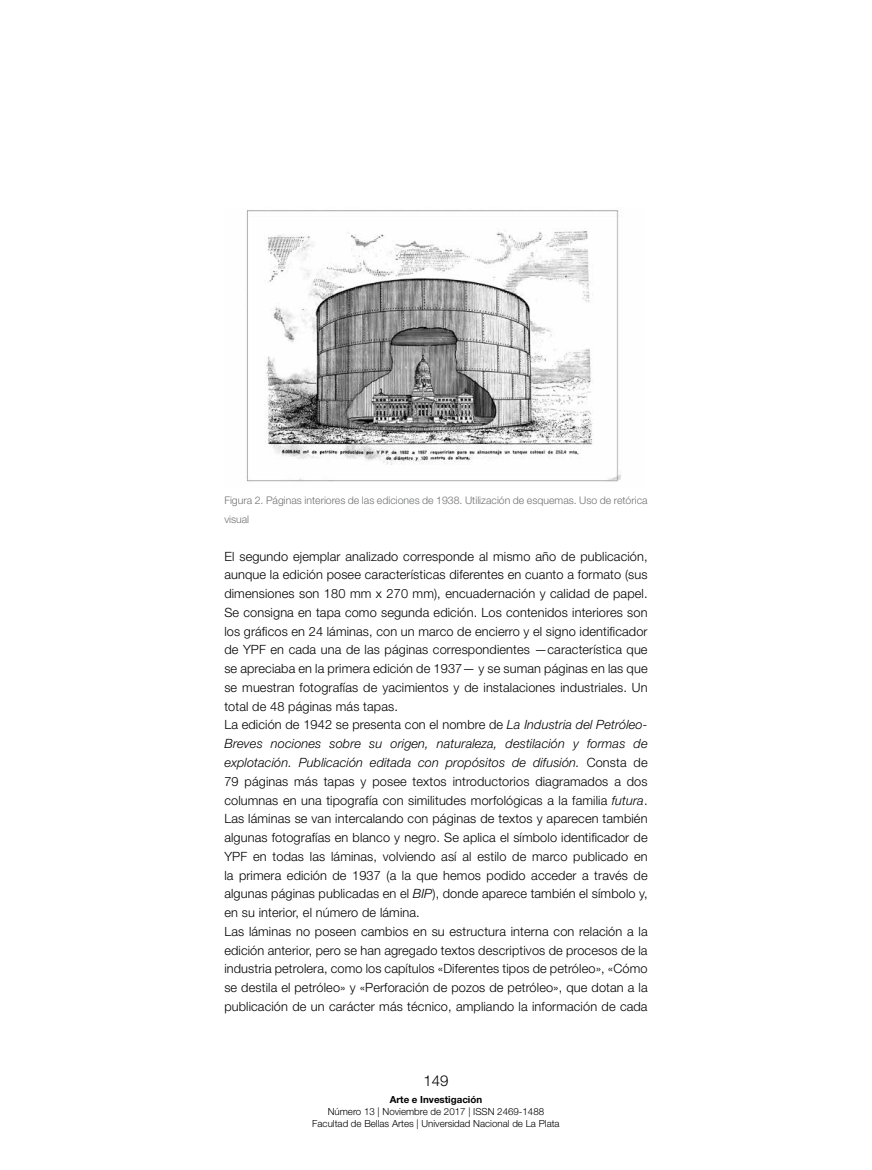
<style>
.page{position:relative;width:872px;height:1170px;background:#fff}
.page>*{position:absolute;margin:0;border:0;box-sizing:border-box;transform-origin:0 0}
.t1{font:300 15px "Helvetica Neue LT Std";color:#000}
.t2{font:300 12.75px/18.8px "Helvetica Neue LT Std";letter-spacing:.01em;color:#000}
.t3{font:300 10.5px/18.8px "Helvetica Neue LT Std";color:#707172}
.t4{font:300 9.75px/11.7px "Helvetica Neue LT Std";color:#000;text-align:center}
.t5{font:700 9.75px "Helvetica Neue LT Std";color:#000}
.s1{font-style:italic}
</style>
<div class="page">
<img style="left:246px;top:210px;width:375px;height:272px">
<p class="t3" style="left:224px;top:491px;width:425px">Figura 2. Páginas interiores de las ediciones de 1938. Utilización de esquemas. Uso de retórica visual</p>
<p class="t2" style="left:224px;top:546px;width:425px">El segundo ejemplar analizado corresponde al mismo año de publicación, aunque la edición posee características diferentes en cuanto a formato (sus dimensiones son 180 mm x 270 mm), encuadernación y calidad de papel.<br>Se consigna en tapa como segunda edición. Los contenidos interiores son los gráficos en 24 láminas, con un marco de encierro y el signo identificador de YPF en cada una de las páginas correspondientes —característica que se apreciaba en la primera edición de 1937— y se suman páginas en las que se muestran fotografías de yacimientos y de instalaciones industriales. Un total de 48 páginas más tapas.<br>La edición de 1942 se presenta con el nombre de <span class="s1">La Industria del Petróleo-Breves nociones sobre su origen, naturaleza, destilación y formas de explotación. Publicación editada con propósitos de difusión.</span> Consta de 79 páginas más tapas y posee textos introductorios diagramados a dos columnas en una tipografía con similitudes morfológicas a la familia <span class="s1">futura</span>.<br>Las láminas se van intercalando con páginas de textos y aparecen también algunas fotografías en blanco y negro. Se aplica el símbolo identificador de YPF en todas las láminas, volviendo así al estilo de marco publicado en la primera edición de 1937 (a la que hemos podido acceder a través de algunas páginas publicadas en el <span class="s1">BIP</span>), donde aparece también el símbolo y, en su interior, el número de lámina.<br>Las láminas no poseen cambios en su estructura interna con relación a la edición anterior, pero se han agregado textos descriptivos de procesos de la industria petrolera, como los capítulos «Diferentes tipos de petróleo», «Cómo se destila el petróleo» y «Perforación de pozos de petróleo», que dotan a la publicación de un carácter más técnico, ampliando la información de cada</p>
<p class="t1" style="left:423px;top:1071px;width:27px">149</p>
<p class="t5" style="left:390px;top:1093px;width:94px">Arte e Investigación</p>
<p class="t4" style="left:312px;top:1105px;width:249px">Número 13 | Noviembre de 2017 | ISSN 2469-1488<br>Facultad de Bellas Artes | Universidad Nacional de La Plata</p>
</div>
